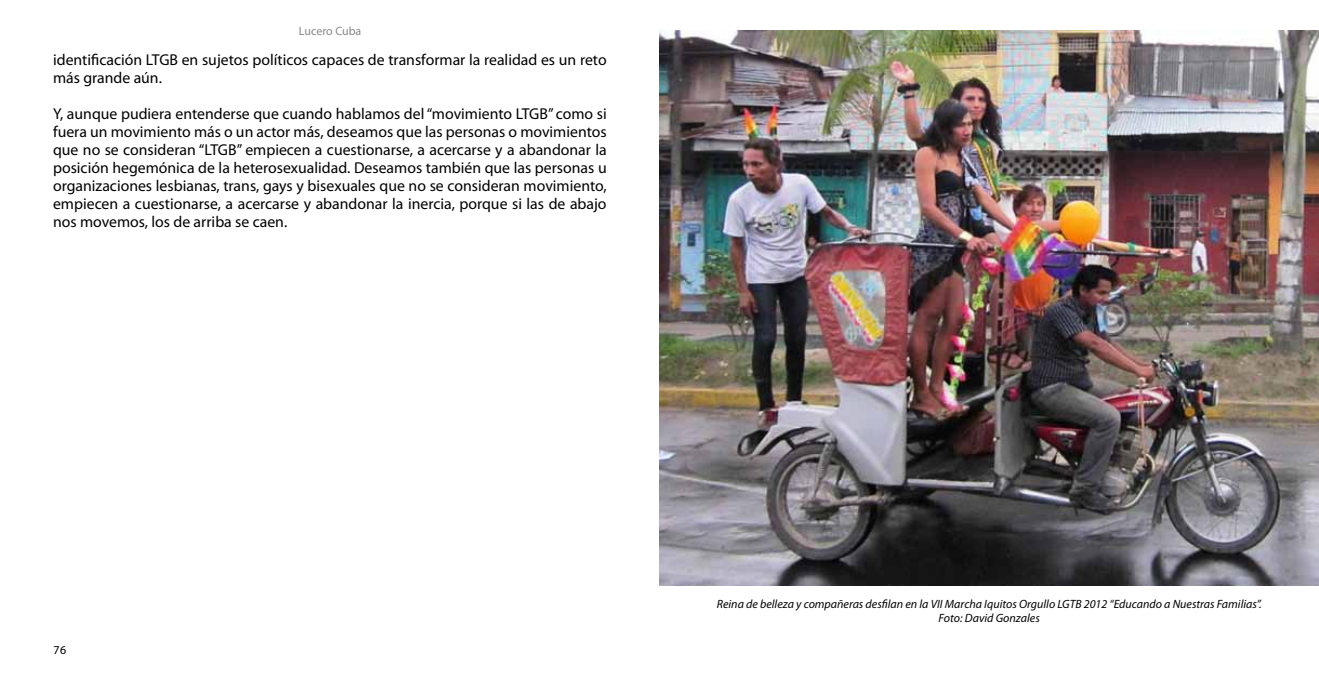
<style>
.page{position:relative;width:1319px;height:681px;background:#fff}
.page>*{position:absolute;margin:0;border:0;box-sizing:border-box;transform-origin:0 0}
.t1{font:15.75px/18px "Myriad Pro";color:#000}
.t2{font:italic 12px/13.5px "Myriad Pro";color:#000;text-align:center}
.t3{font:12px "Myriad Pro";letter-spacing:-.005em;color:#87888a}
.t4{font:12px "Myriad Pro";color:#000}
</style>
<div class="page">
<img style="left:659px;top:30px;width:659px;height:555px">
<p class="t3" style="left:299px;top:23px;width:64px">Lucero Cuba</p>
<p class="t1" style="left:53px;top:50px;width:555px">identificación LTGB en sujetos políticos capaces de transformar la realidad es un reto más grande aún.</p>
<p class="t1" style="left:53px;top:104px;width:555px;text-align:justify">Y, aunque pudiera entenderse que cuando hablamos del “movimiento LTGB” como si fuera un movimiento más o un actor más, deseamos que las personas o movimientos que no se consideran “LTGB” empiecen a cuestionarse, a acercarse y a abandonar la posición hegemónica de la heterosexualidad. Deseamos también que las personas u organizaciones lesbianas, trans, gays y bisexuales que no se consideran movimiento, empiecen a cuestionarse, a acercarse y abandonar la inercia, porque si las de abajo nos movemos, los de arriba se caen.</p>
<p class="t4" style="left:54px;top:642px;width:14px">76</p>
<p class="t2" style="left:716px;top:597px;width:546px">Reina de belleza y compañeras desfilan en la VII Marcha Iquitos Orgullo LGTB 2012 “Educando a Nuestras Familias”.<br>Foto: David Gonzales</p>
</div>
